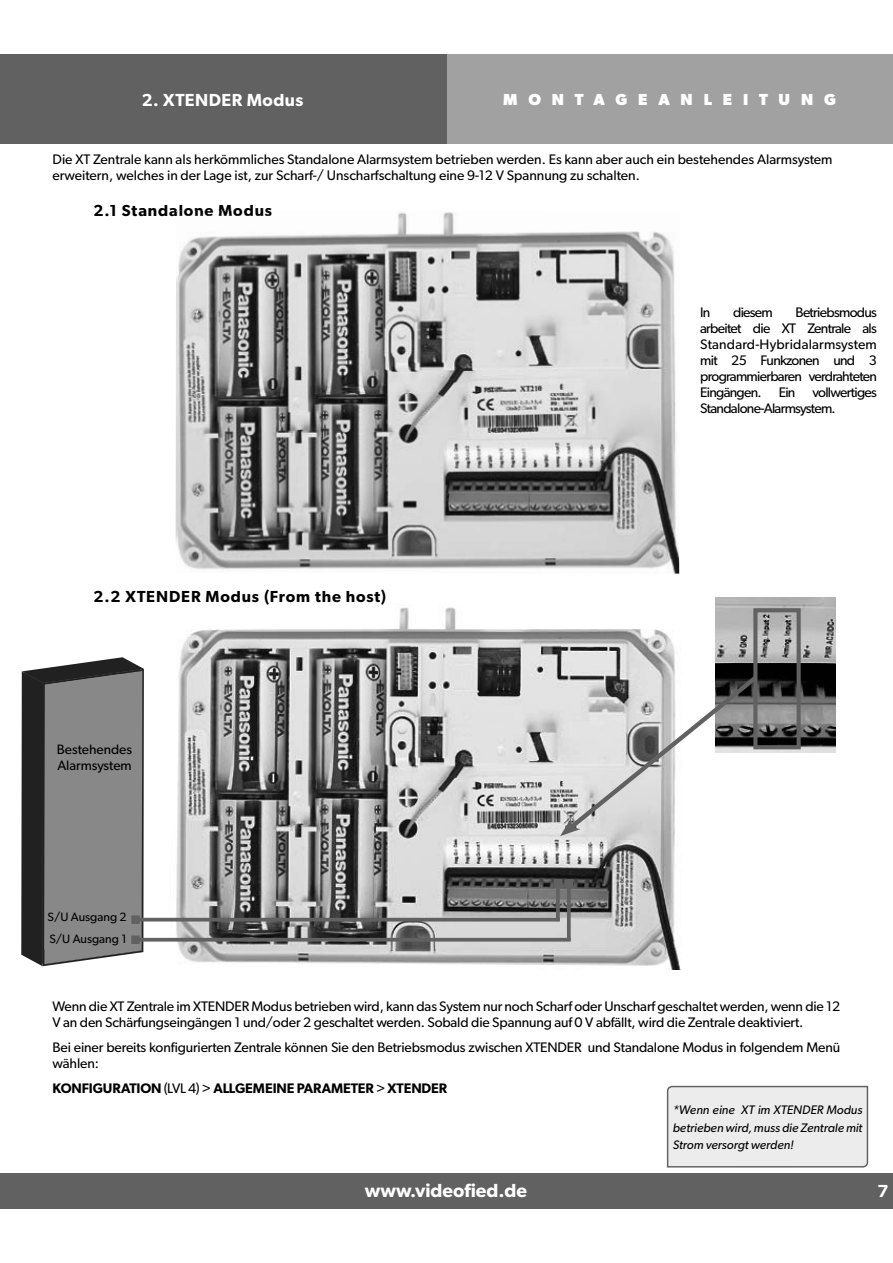
<style>
.page{position:relative;width:893px;height:1263px;background:#fff}
.page>*{position:absolute;margin:0;border:0;box-sizing:border-box;transform-origin:0 0}
.t1{font:600 18.9px "Gibson";color:#fff}
.t2{font:600 17.55px "Gibson";letter-spacing:.03em;color:#fff}
.t3{font:600 16.05px "Gibson";letter-spacing:.055em;color:#000}
.t4{font:700 16.05px "Gibson";letter-spacing:.675em;color:#fff}
.t5{font:13.8px/16px "Gibson";letter-spacing:-.01em;color:#000}
.t6{font:600 13.8px "Gibson";letter-spacing:-.01em;color:#000}
.t7{font:13.65px/16.4px "Gibson";color:#000}
.t8{font:italic 12.45px/17.5px "Gibson";color:#000;text-align:justify}
.t9{font:12.15px "Gibson";color:#000}
.s1{color:#dcdcdc}
.s2{font-weight:400}
</style>
<div class="page">
<img style="left:144px;top:607px;width:537px;height:362px">
<svg style="left:567px;top:888px;width:4px;height:50px"></svg>
<hr style="left:556px;top:882px;width:4px;height:39px;background:#616161">
<svg style="left:21px;top:657px;width:123px;height:309px;background:#787878"></svg>
<div style="left:132px;top:916px;width:7px;height:7px;background:#616161"></div>
<div style="left:131px;top:915px;width:9px;height:9px;border:2px solid #616161"></div>
<svg style="left:139px;top:918px;width:421px;height:4px;background:#686868"></svg>
<svg style="left:140px;top:938px;width:431px;height:4px;background:#666"></svg>
<div style="left:132px;top:936px;width:7px;height:7px;background:#616161"></div>
<div style="left:131px;top:935px;width:9px;height:9px;border:2px solid #616161"></div>
<div style="left:554px;top:879px;width:8px;height:9px;border:2px solid #616161"></div>
<div style="left:565px;top:880px;width:7px;height:7px;background:#616161"></div>
<div style="left:564px;top:879px;width:9px;height:9px;border:2px solid #616161"></div>
<img style="left:716px;top:598px;width:119px;height:154px">
<div style="left:753px;top:608px;width:48px;height:141px;border:4px solid #616161"></div>
<svg style="left:560px;top:671px;width:202px;height:165px"></svg>
<svg style="left:666px;top:1085px;width:203px;height:83px;background:#e5e5e5"></svg>
<div style="left:0;top:1174px;width:893px;height:35px;background:#616161"></div>
<div style="left:0;top:54px;width:447px;height:89px;background:#616161"></div>
<div style="left:448px;top:54px;width:445px;height:89px;background:#a1a1a1"></div>
<img style="left:175px;top:212px;width:505px;height:362px">
<img style="left:176px;top:211px;width:96px;height:5px">
<p class="t2" style="left:142px;top:93px;width:163px">2. XTENDER Modus</p>
<p class="t4" style="left:503px;top:94px;width:334px">MONTAGEANLEITUNG</p>
<p class="t5" style="left:53px;top:152px;width:781px;line-height:16.6px">Die XT Zentrale kann als herkömmliches Standalone Alarmsystem betrieben werden. Es kann aber auch ein bestehendes Alarmsystem erweitern, welches in der Lage ist, zur Scharf-/ Unscharfschaltung eine 9-12 V Spannung zu schalten.</p>
<p class="t3" style="left:94px;top:205px;width:180px">2.1 Stand<span class="s1">a</span>lone Modus</p>
<p class="t3" style="left:94px;top:591px;width:294px">2.2 XTENDER Modus (From the host)</p>
<p class="t7" style="left:57px;top:742px;width:77px">Bestehendes<br>Alarmsystem</p>
<p class="t9" style="left:48px;top:912px;width:81px">S/U Ausgang 2</p>
<p class="t9" style="left:49px;top:934px;width:79px">S/U Ausgang 1</p>
<p class="t5" style="left:700px;top:305px;width:178px;text-align:justify;text-indent:95px">Betriebsmodus arbeitet die XT Zentrale als Standard-Hybridalarmsystem mit 25 Funkzonen und 3 programmierbaren verdrahteten Eingängen. Ein vollwertiges Standalone-Alarmsystem.</p>
<p class="t5" style="left:700px;top:305px;width:12px">In</p>
<p class="t5" style="left:733px;top:305px;width:41px">diesem</p>
<p class="t5" style="left:53px;top:1000px;width:789px">Wenn die XT Zentrale im XTENDER Modus betrieben wird, kann das System nur noch Scharf oder Unscharf geschaltet werden, wenn die 12<br>V an den Schärfungseingängen 1 und/oder 2 geschaltet werden. Sobald die Spannung auf 0 V abfällt, wird die Zentrale deaktiviert.</p>
<p class="t5" style="left:53px;top:1041px;width:789px">Bei einer bereits konfigurierten Zentrale können Sie den Betriebsmodus zwischen XTENDER und Standalone Modus in folgendem Menü wählen:</p>
<p class="t6" style="left:53px;top:1084px;width:396px">KONFIGURATION <span class="s2">(LVL 4) &gt;</span> ALLGEMEINE PARAMETER <span class="s2">&gt;</span> XTENDER</p>
<p class="t8" style="left:673px;top:1102px;width:191px">*Wenn eine XT im XTENDER Modus betrieben wird, muss die Zentrale mit Strom versorgt werden!</p>
<h1 class="t1" style="left:365px;top:1184px;width:164px">www.videofied.de</h1>
<p class="t2" style="left:877px;top:1185px;width:12px">7</p>
</div>
